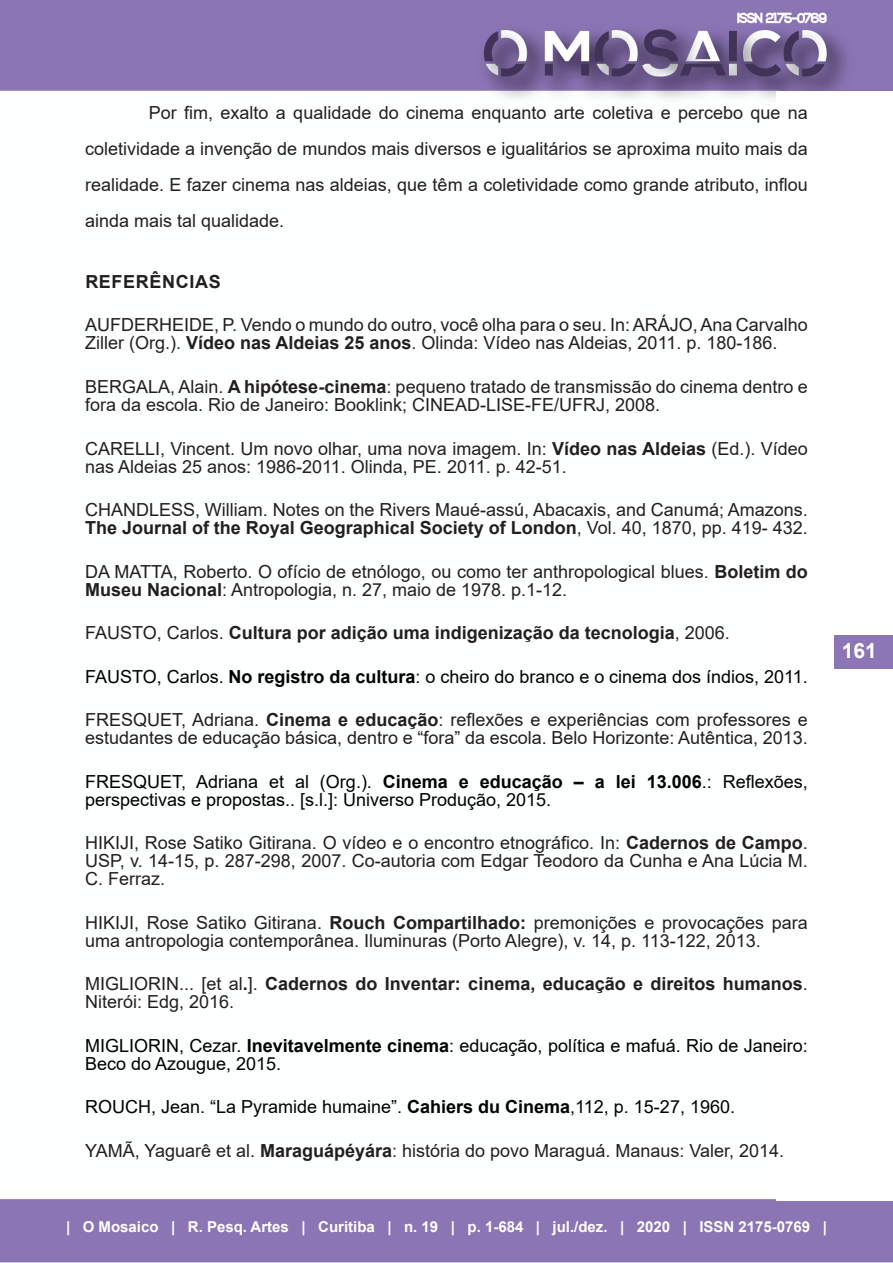
<style>
.page{position:relative;width:893px;height:1263px;background:#fff}
.page>*{position:absolute;margin:0;border:0;box-sizing:border-box;transform-origin:0 0}
.t1{font:700 21px "Arial";color:#fff}
.referencias{font:18px/18px "Arial";color:#231f20}
.referencias-2{font:18px/18px "Arial";color:#000}
.Corpo{font:18px/36px "Arial";color:#231f20;text-align:justify}
.referencias-3{font:700 18px/18px "Arial";color:#231f20}
.Título_2{font:700 18px "Arial";letter-spacing:.035em;color:#231f20}
.t2{font:700 15px "Arial";color:#fff}
.s1{font-weight:700}
.s2{font-weight:400}
</style>
<div class="page">
<img style="left:0;top:0;width:893px;height:1263px">
<div style="left:777px;top:92px;width:116px;height:1109px;background:#fff"></div>
<div style="left:834px;top:635px;width:59px;height:33px;background:#8d76b5"></div>
<p class="Corpo" style="left:85px;top:95px;width:724px;text-indent:64px">Por fim, exalto a qualidade do cinema enquanto arte coletiva e percebo que na coletividade a invenção de mundos mais diversos e igualitários se aproxima muito mais da realidade. E fazer cinema nas aldeias, que têm a coletividade como grande atributo, inflou ainda mais tal qualidade.</p>
<p class="Título_2" style="left:85px;top:269px;width:137px">REFERÊNCIAS</p>
<p class="referencias" style="left:85px;top:316px;width:724px">AUFDERHEIDE, P. Vendo o mundo do outro, você olha para o seu. In: ARÁJO, Ana Carvalho<br>Ziller (Org.). <span class="s1">Vídeo nas Aldeias 25 anos</span>. Olinda: Vídeo nas Aldeias, 2011. p. 180-186.</p>
<p class="referencias" style="left:85px;top:378px;width:724px">BERGALA, Alain. <span class="s1">A hipótese-cinema</span>: pequeno tratado de transmissão do cinema dentro e fora da escola. Rio de Janeiro: Booklink; CINEAD-LISE-FE/UFRJ, 2008.</p>
<p class="referencias" style="left:85px;top:439px;width:724px">CARELLI, Vincent. Um novo olhar, uma nova imagem. In: <span class="s1">Vídeo nas Aldeias</span> (Ed.). Vídeo nas Aldeias 25 anos: 1986-2011. Olinda, PE. 2011. p. 42-51.</p>
<p class="referencias" style="left:85px;top:501px;width:724px">CHANDLESS, William. Notes on the Rivers Maué-assú, Abacaxis, and Canumá; Amazons.<br><span class="s1">The Journal of the Royal Geographical Society of London</span>, Vol. 40, 1870, pp. 419- 432.</p>
<p class="referencias" style="left:85px;top:562px;width:724px">DA MATTA, Roberto. O ofício de etnólogo, ou como ter anthropological blues. <span class="s1">Boletim do<br>Museu Nacional</span>: Antropologia, n. 27, maio de 1978. p.1-12.</p>
<p class="referencias-3" style="left:85px;top:624px;width:646px"><span class="s2">FAUSTO, Carlos.</span> Cultura por adição uma indigenização da tecnologia<span class="s2">, 2006.</span></p>
<p class="referencias-2" style="left:85px;top:667px;width:724px">FAUSTO, Carlos. <span class="s1">No registro da cultura</span>: o cheiro do branco e o cinema dos índios, 2011.</p>
<p class="referencias" style="left:85px;top:711px;width:724px">FRESQUET, Adriana. <span class="s1">Cinema e educação</span>: reflexões e experiências com professores e estudantes de educação básica, dentro e “fora” da escola. Belo Horizonte: Autêntica, 2013.</p>
<p class="referencias-2" style="left:85px;top:772px;width:724px">FRESQUET, Adriana et al (Org.). <span class="s1">Cinema e educação – a lei 13.006</span>.: Reflexões, perspectivas e propostas.. [s.l.]: Universo Produção, 2015.</p>
<p class="referencias" style="left:85px;top:834px;width:724px;text-align:justify">HIKIJI, Rose Satiko Gitirana. O vídeo e o encontro etnográfico. In: <span class="s1">Cadernos de Campo</span>.<br>USP, v. 14-15, p. 287-298, 2007. Co-autoria com Edgar Teodoro da Cunha e Ana Lúcia M.<br>C. Ferraz.</p>
<p class="referencias" style="left:85px;top:913px;width:724px">HIKIJI, Rose Satiko Gitirana. <span class="s1">Rouch Compartilhado:</span> premonições e provocações para uma antropologia contemporânea. Iluminuras (Porto Alegre), v. 14, p. 113-122, 2013.</p>
<p class="referencias-3" style="left:85px;top:975px;width:724px"><span class="s2">MIGLIORIN... [et al</span>.<span class="s2">].</span> Cadernos do Inventar: cinema, educação e direitos humanos<span class="s2">.<br>Niterói: Edg, 2016.</span></p>
<p class="referencias-2" style="left:85px;top:1036px;width:724px">MIGLIORIN, Cezar. <span class="s1">Inevitavelmente cinema</span>: educação, política e mafuá. Rio de Janeiro:<br>Beco do Azougue, 2015.</p>
<p class="referencias-2" style="left:85px;top:1098px;width:651px">ROUCH, Jean. “La Pyramide humaine”. <span class="s1">Cahiers du Cinema</span>,112, p. 15-27, 1960.</p>
<p class="referencias" style="left:85px;top:1141px;width:701px">YAMÃ, Yaguarê et al. <span class="s1">Maraguápéyára</span>: história do povo Maraguá. Manaus: Valer, 2014.</p>
<p class="t1" style="left:842px;top:636px;width:37px">161</p>
<p class="t2" style="left:66px;top:1216px;width:762px">| O Mosaico | R. Pesq. Artes | Curitiba | n. 19 | p. 1-684 | jul./dez. | 2020 | ISSN 2175-0769 |</p>
</div>
